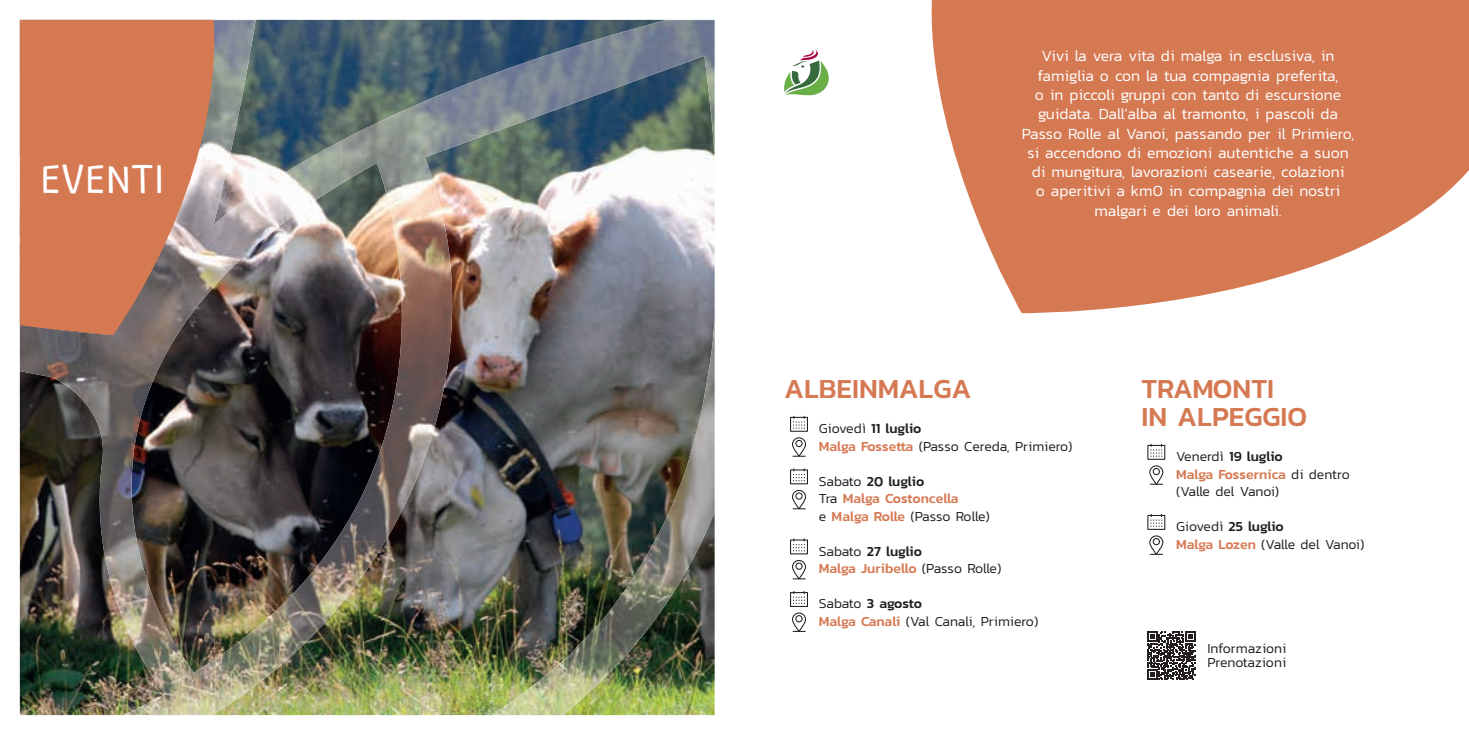
<style>
.page{position:relative;width:1469px;height:735px;background:#fff}
.page>*{position:absolute;margin:0;border:0;box-sizing:border-box;transform-origin:0 0}
.t1{font:300 42px "Grandstander";color:#fff}
.t2{font:500 28px/28px "Kanit";color:#d57953}
.t3{font:300 15.75px/19.2px "Kanit";color:#fff;text-align:center}
.t4{font:300 14px/17.5px "Kanit";color:#231f20}
.t5{font:300 14px/17.5px "Kanit";letter-spacing:-.02em;color:#231f20}
.t6{font:500 14px/17.5px "Kanit";color:#d57953}
.s1{font-weight:500}
.s2{font-weight:500;color:#d57953}
.s3{font-weight:300;color:#231f20}
.s4{color:#231f20}
</style>
<div class="page">
<svg style="left:649px;top:0;width:819px;height:319px;fill:#d57953"></svg>
<div style="left:790px;top:416px;width:18px;height:15px;border:1px solid #231f20"></div>
<svg style="left:793px;top:416px;width:12px;height:12px"></svg>
<div style="left:792px;top:437px;width:14px;height:19px;border:1px solid #231f20;border-radius:7px"></div>
<div style="left:795px;top:439px;width:7px;height:8px;border:1px solid #231f20;border-radius:50%"></div>
<div style="left:790px;top:469px;width:18px;height:15px;border:1px solid #231f20"></div>
<svg style="left:793px;top:468px;width:12px;height:13px"></svg>
<div style="left:792px;top:489px;width:14px;height:20px;border:1px solid #231f20;border-radius:7px"></div>
<div style="left:795px;top:492px;width:7px;height:7px;border:1px solid #231f20;border-radius:50%"></div>
<div style="left:790px;top:539px;width:18px;height:15px;border:1px solid #231f20"></div>
<svg style="left:793px;top:538px;width:12px;height:13px"></svg>
<div style="left:792px;top:559px;width:14px;height:20px;border:1px solid #231f20;border-radius:7px"></div>
<div style="left:795px;top:562px;width:7px;height:7px;border:1px solid #231f20;border-radius:50%"></div>
<div style="left:790px;top:591px;width:18px;height:15px;border:1px solid #231f20"></div>
<svg style="left:793px;top:591px;width:12px;height:12px"></svg>
<div style="left:792px;top:612px;width:14px;height:19px;border:1px solid #231f20;border-radius:7px"></div>
<div style="left:795px;top:614px;width:7px;height:8px;border:1px solid #231f20;border-radius:50%"></div>
<img style="left:19px;top:20px;width:695px;height:694px">
<img style="left:223px;top:20px;width:56px;height:289px">
<img style="left:465px;top:20px;width:249px;height:116px">
<img style="left:341px;top:84px;width:125px;height:457px">
<img style="left:279px;top:140px;width:63px;height:86px">
<img style="left:465px;top:135px;width:20px;height:7px">
<svg style="left:713px;top:135px;width:1px;height:18px"></svg>
<img style="left:92px;top:335px;width:63px;height:379px">
<img style="left:20px;top:335px;width:73px;height:79px">
<img style="left:154px;top:335px;width:41px;height:42px">
<img style="left:279px;top:531px;width:63px;height:135px">
<img style="left:341px;top:541px;width:44px;height:62px">
<img style="left:154px;top:600px;width:125px;height:114px">
<img style="left:659px;top:320px;width:55px;height:293px">
<img style="left:603px;top:531px;width:56px;height:147px">
<img style="left:548px;top:617px;width:56px;height:97px">
<img style="left:493px;top:672px;width:55px;height:42px">
<svg style="left:20px;top:20px;width:203px;height:315px;background:#c67c5e"></svg>
<svg style="left:1150px;top:444px;width:12px;height:12px"></svg>
<div style="left:1149px;top:465px;width:14px;height:19px;border:1px solid #231f20;border-radius:7px"></div>
<div style="left:1152px;top:467px;width:7px;height:8px;border:1px solid #231f20;border-radius:50%"></div>
<svg style="left:1150px;top:514px;width:12px;height:12px"></svg>
<div style="left:1149px;top:535px;width:14px;height:19px;border:1px solid #231f20;border-radius:7px"></div>
<div style="left:1152px;top:537px;width:7px;height:8px;border:1px solid #231f20;border-radius:50%"></div>
<svg style="left:784px;top:50px;width:45px;height:47px"></svg>
<svg style="left:1147px;top:631px;width:48px;height:48px"></svg>
<h1 class="t1" style="left:41px;top:147px;width:126px">EVENTI</h1>
<p class="t3" style="left:1021px;top:46px;width:334px">Vivi la vera vita di malga in esclusiva, in famiglia o con la tua compagnia preferita,<br>o in piccoli gruppi con tanto di escursione guidata. Dall’alba al tramonto, i pascoli da Passo Rolle al Vanoi, passando per il Primiero, si accendono di emozioni autentiche a suon di mungitura, lavorazioni casearie, colazioni<br>o aperitivi a km0 in compagnia dei nostri malgari e dei loro animali.</p>
<h2 class="t2" style="left:784px;top:373px;width:189px">ALBEINMALGA</h2>
<p class="t4" style="left:819px;top:419px;width:255px">Giovedì <span class="s1">11 luglio<br></span><span class="s2">Malga Fossetta</span> (Passo Cereda, Primiero)</p>
<p class="t6" style="left:819px;top:471px;width:172px"><span class="s3">Sabato</span> <span class="s4">20 luglio<br></span><span class="s3">Tra</span> Malga Costoncella<br><span class="s3">e</span> Malga Rolle <span class="s3">(Passo Rolle)</span></p>
<p class="t4" style="left:819px;top:541px;width:184px">Sabato <span class="s1">27 luglio<br></span><span class="s2">Malga Juribello</span> (Passo Rolle)</p>
<p class="t4" style="left:819px;top:594px;width:221px">Sabato <span class="s1">3 agosto<br></span><span class="s2">Malga Canali</span> (Val Canali, Primiero)</p>
<h2 class="t2" style="left:1141px;top:373px;width:167px">TRAMONTI<br>IN ALPEGGIO</h2>
<p class="t5" style="left:1176px;top:447px;width:175px">Venerdì <span class="s1">19 luglio<br></span><span class="s2">Malga Fossernica</span> di dentro (Valle del Vanoi)</p>
<p class="t5" style="left:1176px;top:517px;width:190px">Giovedì <span class="s1">25 luglio<br></span><span class="s2">Malga Lozen</span> (Valle del Vanoi)</p>
<p class="t4" style="left:1207px;top:640px;width:80px;line-height:14px">Informazioni<br>Prenotazioni</p>
</div>
